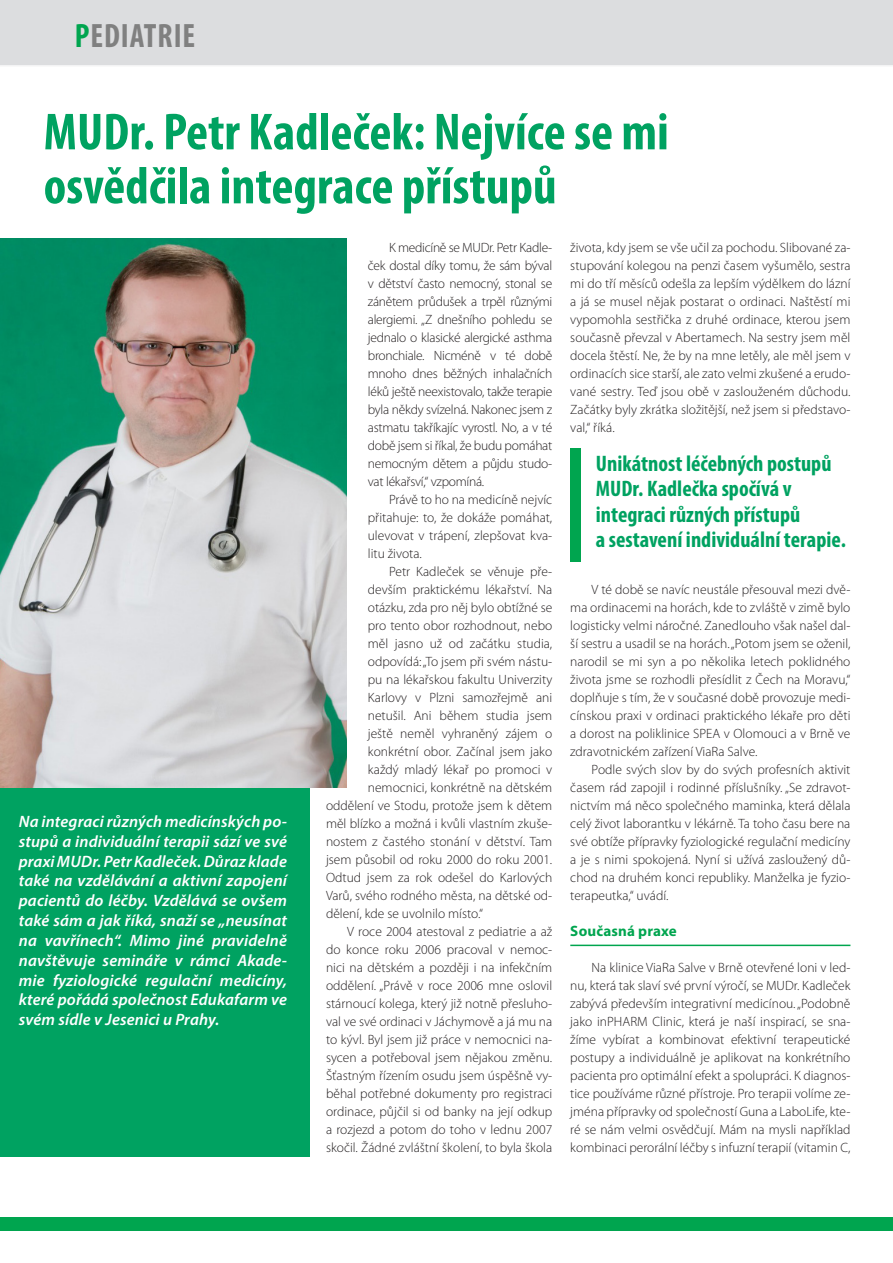
<style>
.page{position:relative;width:893px;height:1263px;background:#fff}
.page>*{position:absolute;margin:0;border:0;box-sizing:border-box;transform-origin:0 0}
.titulek_clanku_medi{font:700 condensed 52.5px/54px "Myriad Pro";color:#00a261}
.titulek_clanku_medi-2{font:700 condensed 33.9px "Myriad Pro";letter-spacing:.03em;color:#808080;scale:.95 1}
.výpich{font:700 condensed 22.5px/25.5px "Myriad Pro";color:#00a261}
.perex_medi{font:italic 600 16.5px/19.8px "Myriad Pro";letter-spacing:.01em;color:#fff;text-align:justify}
.mezititulek_medi{font:700 15px "Myriad Pro";letter-spacing:.01em;color:#00a54f}
.zakladni_medi{font:300 13.5px/18px "Myriad Pro";color:#231f20;text-align:justify}
.s1{color:#00a54f}
</style>
<div class="page">
<div style="left:0;top:0;width:893px;height:67px;background:#dcdddf"></div>
<hr style="left:0;top:65px;width:893px;height:2px;background:#fff">
<div style="left:0;top:1218px;width:893px;height:13px;background:#00a54f"></div>
<div style="left:0;top:609px;width:309px;height:548px;background:#00a261"></div>
<hr style="left:570px;top:945px;width:280px;height:1px;background:#00a54f">
<div style="left:570px;top:448px;width:11px;height:113px;background:#00a54f"></div>
<img style="left:0;top:239px;width:347px;height:549px">
<p class="titulek_clanku_medi-2" style="left:75px;top:14px;width:128px"><span class="s1">P</span>EDIATRIE</p>
<p class="titulek_clanku_medi" style="left:44px;top:104px;width:627px">MUDr. Petr Kadleček: Nejvíce se mi osvědčila integrace přístupů</p>
<p class="perex_medi" style="left:19px;top:811px;width:270px">Na integraci různých medicínských po&shy;stupů a individuální terapii sází ve své praxi MUDr. Petr Kadleček. Důraz klade také na vzdělávání a aktivní zapojení pacientů do léčby. Vzdělává se ovšem také sám a jak říká, snaží se „neusínat na vavřínech“. Mimo jiné pravidelně navštěvuje semináře v rámci Akade&shy;mie fyziologické regulační medicíny, které pořádá společnost Edukafarm ve svém sídle v Jesenici u Prahy.</p>
<p class="zakladni_medi" style="left:368px;top:239px;width:186px;text-indent:21px">K medicíně se MUDr. Petr Kadle&shy;ček dostal díky tomu, že sám býval v dětství často nemocný, stonal se zánětem průdušek a trpěl různými alergiemi. „Z dnešního pohledu se jednalo o klasické alergické asthma bronchiale. Nicméně v té době mnoho dnes běžných inhalačních léků ještě neexistovalo, takže terapie byla někdy svízelná. Nakonec jsem z astmatu takříkajíc vyrostl. No, a v té době jsem si říkal, že budu pomáhat nemocným dětem a půjdu studo&shy;vat lékařsví,“ vzpomíná.</p>
<p class="zakladni_medi" style="left:368px;top:491px;width:186px;text-indent:21px">Právě to ho na medicíně nejvíc přitahuje: to, že dokáže pomáhat, ulevovat v trápení, zlepšovat kva&shy;litu života.</p>
<p class="zakladni_medi" style="left:389px;top:563px;width:165px">Petr Kadleček se věnuje pře-</p>
<p class="zakladni_medi" style="left:368px;top:581px;width:186px">devším praktickému lékařství. Na</p>
<p class="zakladni_medi" style="left:368px;top:599px;width:186px">otázku, zda pro něj bylo obtížné se</p>
<p class="zakladni_medi" style="left:368px;top:617px;width:186px">pro tento obor rozhodnout, nebo</p>
<p class="zakladni_medi" style="left:368px;top:635px;width:186px">měl jasno už od začátku studia,</p>
<p class="zakladni_medi" style="left:368px;top:653px;width:186px">odpovídá: „To jsem při svém nástu-</p>
<p class="zakladni_medi" style="left:368px;top:671px;width:186px">pu na lékařskou fakultu Univerzity</p>
<p class="zakladni_medi" style="left:368px;top:689px;width:186px">Karlovy v Plzni samozřejmě ani</p>
<p class="zakladni_medi" style="left:368px;top:707px;width:186px">netušil. Ani během studia jsem</p>
<p class="zakladni_medi" style="left:368px;top:725px;width:186px">ještě neměl vyhraněný zájem o</p>
<p class="zakladni_medi" style="left:368px;top:743px;width:186px">konkrétní obor. Začínal jsem jako</p>
<p class="zakladni_medi" style="left:368px;top:761px;width:186px">každý mladý lékař po promoci v</p>
<p class="zakladni_medi" style="left:368px;top:779px;width:186px">nemocnici, konkrétně na dětském</p>
<p class="zakladni_medi" style="left:326px;top:797px;width:228px">oddělení ve Stodu, protože jsem k dětem</p>
<p class="zakladni_medi" style="left:326px;top:815px;width:228px">měl blízko a možná i kvůli vlastním zkuše-</p>
<p class="zakladni_medi" style="left:326px;top:833px;width:228px">nostem z častého stonání v dětství. Tam</p>
<p class="zakladni_medi" style="left:326px;top:851px;width:228px">jsem působil od roku 2000 do roku 2001.</p>
<p class="zakladni_medi" style="left:326px;top:869px;width:228px">Odtud jsem za rok odešel do Karlových</p>
<p class="zakladni_medi" style="left:326px;top:887px;width:228px">Varů, svého rodného města, na dětské od-</p>
<p class="zakladni_medi" style="left:326px;top:905px;width:159px">dělení, kde se uvolnilo místo.“</p>
<p class="zakladni_medi" style="left:326px;top:923px;width:228px;text-indent:21px">V roce 2004 atestoval z pediatrie a až do konce roku 2006 pracoval v nemoc&shy;nici na dětském a později i na infekčním oddělení. „Právě v roce 2006 mne oslovil stárnoucí kolega, který již notně přesluho&shy;val ve své ordinaci v Jáchymově a já mu na to kývl. Byl jsem již práce v nemocnici na&shy;sycen a potřeboval jsem nějakou změnu.<br>Šťastným řízením osudu jsem úspěšně vy&shy;běhal potřebné dokumenty pro registraci ordinace, půjčil si od banky na její odkup a rozjezd a potom do toho v lednu 2007 skočil. Žádné zvláštní školení, to byla škola</p>
<p class="zakladni_medi" style="left:570px;top:239px;width:282px">života, kdy jsem se vše učil za pochodu. Slibované za&shy;stupování kolegou na penzi časem vyšumělo, sestra mi do tří měsíců odešla za lepším výdělkem do lázní a já se musel nějak postarat o ordinaci. Naštěstí mi vypomohla sestřička z druhé ordinace, kterou jsem současně převzal v Abertamech. Na sestry jsem měl docela štěstí. Ne, že by na mne letěly, ale měl jsem v ordinacích sice starší, ale zato velmi zkušené a erudo&shy;vané sestry. Teď jsou obě v zaslouženém důchodu.<br>Začátky byly zkrátka složitější, než jsem si představo&shy;val,“ říká.</p>
<p class="výpich" style="left:596px;top:450px;width:252px">Unikátnost léčebných postupů<br>MUDr. Kadlečka spočívá v integraci různých přístupů<br>a sestavení individuální terapie.</p>
<p class="zakladni_medi" style="left:570px;top:581px;width:282px;text-indent:21px">V té době se navíc neustále přesouval mezi dvě&shy;ma ordinacemi na horách, kde to zvláště v zimě bylo logisticky velmi náročné. Zanedlouho však našel dal&shy;ší sestru a usadil se na horách. „Potom jsem se oženil, narodil se mi syn a po několika letech poklidného života jsme se rozhodli přesídlit z Čech na Moravu,“ doplňuje s tím, že v současné době provozuje medi&shy;cínskou praxi v ordinaci praktického lékaře pro děti a dorost na poliklinice SPEA v Olomouci a v Brně ve zdravotnickém zařízení ViaRa Salve.</p>
<p class="zakladni_medi" style="left:570px;top:761px;width:282px;text-indent:21px">Podle svých slov by do svých profesních aktivit časem rád zapojil i rodinné příslušníky. „Se zdravot&shy;nictvím má něco společného maminka, která dělala celý život laborantku v lékárně. Ta toho času bere na své obtíže přípravky fyziologické regulační medicíny a je s nimi spokojená. Nyní si užívá zasloužený dů&shy;chod na druhém konci republiky. Manželka je fyzio&shy;terapeutka,“ uvádí.</p>
<p class="mezititulek_medi" style="left:570px;top:921px;width:108px">Současná praxe</p>
<p class="zakladni_medi" style="left:570px;top:959px;width:282px;text-indent:21px">Na klinice ViaRa Salve v Brně otevřené loni v led&shy;nu, která tak slaví své první výročí, se MUDr. Kadleček zabývá především integrativní medicínou. „Podobně jako inPHARM Clinic, která je naší inspirací, se sna&shy;žíme vybírat a kombinovat efektivní terapeutické postupy a individuálně je aplikovat na konkrétního pacienta pro optimální efekt a spolupráci. K diagnos&shy;tice používáme různé přístroje. Pro terapii volíme ze&shy;jména přípravky od společností Guna a LaboLife, kte&shy;ré se nám velmi osvědčují. Mám na mysli například kombinaci perorální léčby s infuzní terapií (vitamin C,</p>
</div>
